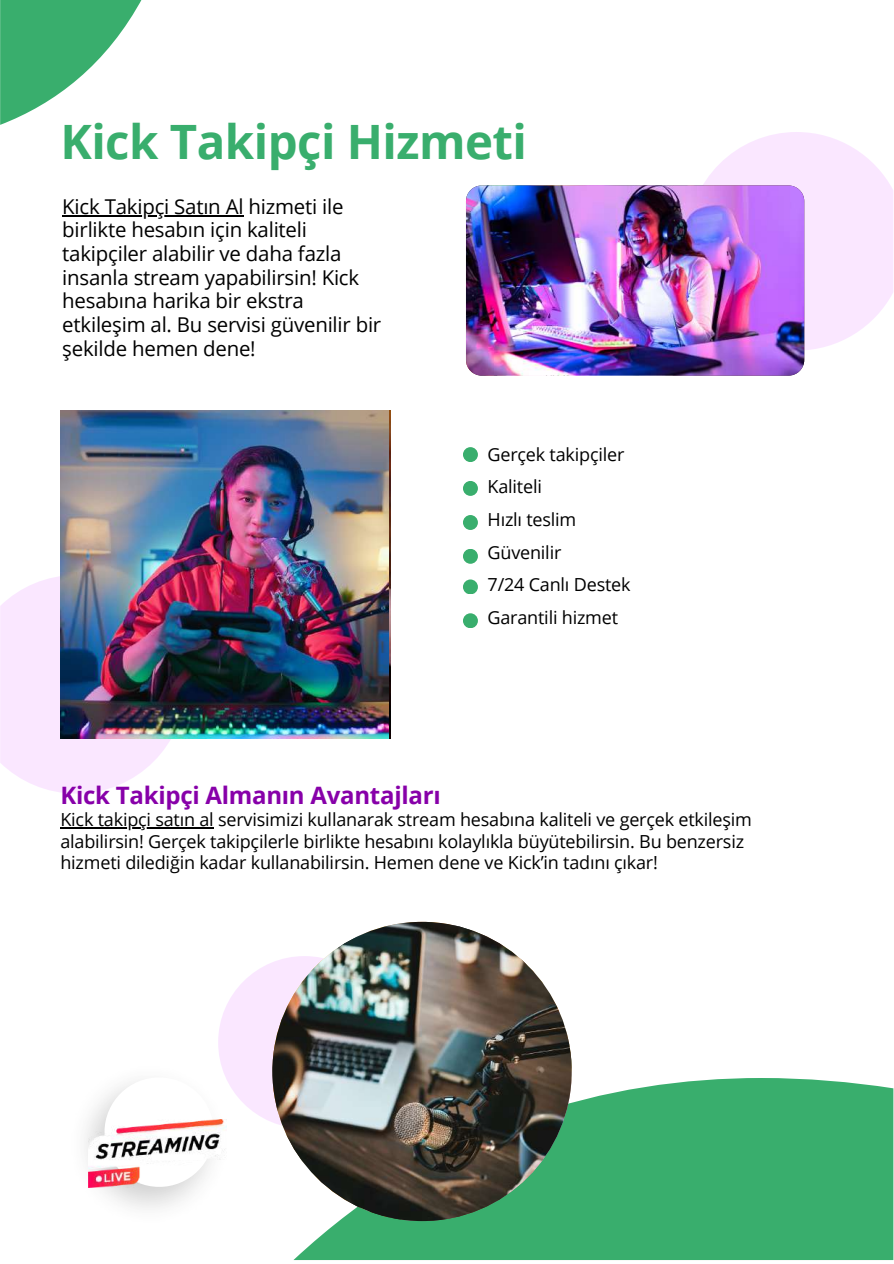
<style>
.page{position:relative;width:894px;height:1264px;background:#fff}
.page>*{position:absolute;margin:0;border:0;box-sizing:border-box;transform-origin:0 0}
.t1{font:700 47.4px "Open Sans";letter-spacing:-.01em;color:#39ae6d}
.t2{font:700 24px "Open Sans";letter-spacing:-.01em;color:#8700a9}
.t3{font:20.4px/23.7px "Open Sans";letter-spacing:-.01em;color:#000}
.t4{font:18px/32.7px "Open Sans";letter-spacing:-.01em;color:#000}
</style>
<div class="page">
<svg style="left:293px;top:1077px;width:600px;height:182px;background:#47b377"></svg>
<svg style="left:0;top:0;width:142px;height:125px"></svg>
<svg style="left:703px;top:132px;width:190px;height:218px;fill:#fae7ff"></svg>
<svg style="left:0;top:576px;width:186px;height:217px;fill:#fae7ff"></svg>
<svg style="left:218px;top:956px;width:104px;height:171px;fill:#fae7ff"></svg>
<img style="left:85px;top:1057px;width:151px;height:151px">
<svg style="left:104px;top:1077px;width:110px;height:42px"></svg>
<div style="left:463px;top:447px;width:15px;height:15px;background:#39ae6d;border-radius:50%"></div>
<div style="left:463px;top:515px;width:15px;height:15px;background:#39ae6d;border-radius:50%"></div>
<div style="left:463px;top:579px;width:15px;height:15px;background:#39ae6d;border-radius:50%"></div>
<div style="left:463px;top:481px;width:15px;height:15px;background:#39ae6d;border-radius:50%"></div>
<div style="left:463px;top:549px;width:15px;height:15px;background:#39ae6d;border-radius:50%"></div>
<div style="left:463px;top:613px;width:15px;height:15px;background:#39ae6d;border-radius:50%"></div>
<img style="left:466px;top:185px;width:338px;height:190px;border-radius:16px">
<img style="left:60px;top:410px;width:328px;height:328px">
<img style="left:272px;top:921px;width:299px;height:299px;border-radius:50%">
<img style="left:88px;top:1119px;width:138px;height:68px">
<hr style="left:62px;top:215px;width:181px;height:1px;background:#000">
<hr style="left:60px;top:827px;width:153px;height:1px;background:#000">
<h1 class="t1" style="left:60px;top:108px;width:468px">Kick Takipçi Hizmeti</h1>
<p class="t3" style="left:62px;top:194px;width:320px">Kick Takipçi Satın Al hizmeti ile birlikte hesabın için kaliteli takipçiler alabilir ve daha fazla insanla stream yapabilirsin! Kick hesabına harika bir ekstra etkileşim al. Bu servisi güvenilir bir şekilde hemen dene!</p>
<p class="t4" style="left:487px;top:437px;width:144px">Gerçek takipçiler<br>Kaliteli<br>Hızlı teslim<br>Güvenilir<br>7/24 Canlı Destek<br>Garantili hizmet</p>
<h2 class="t2" style="left:60px;top:778px;width:381px">Kick Takipçi Almanın Avantajları</h2>
<p class="t4" style="left:60px;top:808px;width:692px;line-height:21.3px">Kick takipçi satın al servisimizi kullanarak stream hesabına kaliteli ve gerçek etkileşim alabilirsin! Gerçek takipçilerle birlikte hesabını kolaylıkla büyütebilirsin. Bu benzersiz hizmeti dilediğin kadar kullanabilirsin. Hemen dene ve Kick’in tadını çıkar!</p>
</div>
